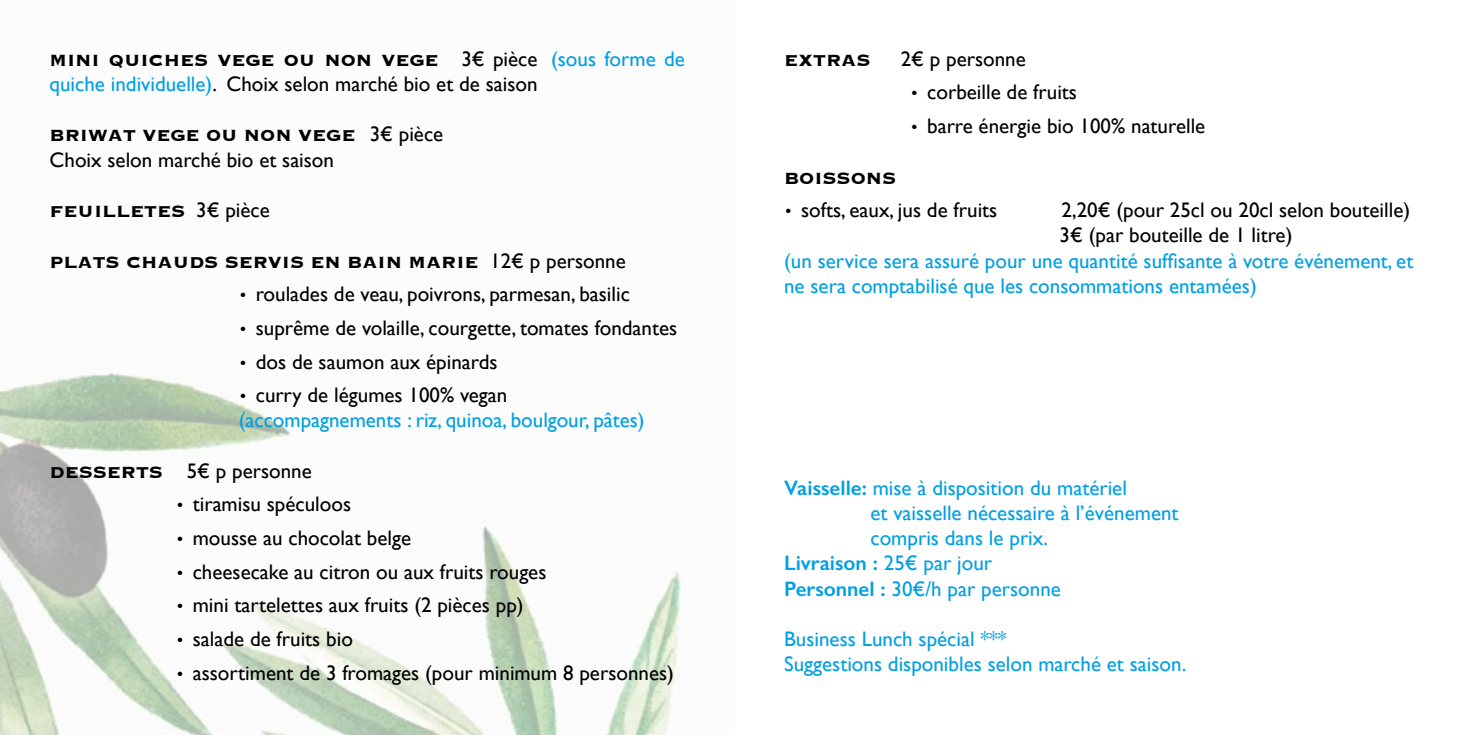
<style>
.page{position:relative;width:1469px;height:735px;background:#fff}
.page>*{position:absolute;margin:0;border:0;box-sizing:border-box;transform-origin:0 0}
.t1{font:21px/33.6px "Gill Sans";color:#000}
.t2{font:21px/25.2px "Gill Sans";color:#009fe3}
.t3{font:700 21px "Copperplate";color:#000}
.t4{font:600 21px "Gill Sans";color:#009fe3}
.s1{font-family:"Gill Sans";font-weight:400}
.s2{font-family:"Gill Sans";font-weight:400;color:#009fe3}
.s3{color:#009fe3}
.s4{font-family:"Copperplate";font-weight:700;font-size:28px}
.s5{font-family:"Copperplate";font-weight:700}
.s6{font-weight:600}
.s7{font-weight:400}
</style>
<div class="page">
<img style="left:0;top:373px;width:681px;height:361px">
<p class="t3" style="left:50px;top:46px;width:636px">MINI QUICHES VEGE OU NON VEGE <span class="s1">3€ pièce</span> <span class="s2">(sous forme de</span></p>
<p class="t1" style="left:50px;top:67px;width:489px"><span class="s3">quiche individuelle)</span>. Choix selon marché bio et de saison</p>
<p class="t3" style="left:50px;top:122px;width:395px">BRIWAT VEGE OU NON VEGE <span class="s1">3€ pièce</span></p>
<p class="t1" style="left:50px;top:142px;width:286px">Choix selon marché bio et saison</p>
<p class="t3" style="left:50px;top:197px;width:222px">FEUILLETES <span class="s1">3€ pièce</span></p>
<p class="t3" style="left:50px;top:248px;width:578px">PLATS CHAUDS SERVIS EN BAIN MARIE <span class="s1">12€ p personne</span></p>
<p class="t1" style="left:239px;top:277px;width:440px"><span class="s4">·</span> roulades de veau, poivrons, parmesan, basilic<br><span class="s4">·</span> suprême de volaille, courgette, tomates fondantes <span class="s4">·</span> dos de saumon aux épinards<br><span class="s4">·</span> curry de légumes 100% vegan</p>
<p class="t2" style="left:239px;top:407px;width:407px">(accompagnements : riz, quinoa, boulgour, pâtes)</p>
<p class="t1" style="left:176px;top:453px;width:500px;text-indent:-126px"><span class="s5">DESSERTS</span> 5€ p personne<br><span class="s4">·</span> tiramisu spéculoos<br><span class="s4">·</span> mousse au chocolat belge<br><span class="s4">·</span> cheesecake au citron ou aux fruits rouges<br><span class="s4">·</span> mini tartelettes aux fruits (2 pièces pp)<br><span class="s4">·</span> salade de fruits bio<br><span class="s4">·</span> assortiment de 3 fromages (pour minimum 8 personnes)</p>
<p class="t3" style="left:784px;top:46px;width:88px">EXTRAS</p>
<p class="t1" style="left:910px;top:42px;width:297px;text-indent:-9px">2€ p personne<br><span class="s4">·</span> corbeille de fruits<br><span class="s4">·</span> barre énergie bio 100% naturelle</p>
<p class="t3" style="left:784px;top:164px;width:114px">BOISSONS</p>
<p class="t1" style="left:784px;top:193px;width:215px"><span class="s4">·</span> softs, eaux, jus de fruits</p>
<p class="t1" style="left:1059px;top:197px;width:352px;line-height:25.2px">2,20€ (pour 25cl ou 20cl selon bouteille)<br>3€ (par bouteille de 1 litre)</p>
<p class="t2" style="left:784px;top:247px;width:630px">(un service sera assuré pour une quantité suffisante à votre événement, et ne sera comptabilisé que les consommations entamées)</p>
<p class="t2" style="left:784px;top:474px;width:344px"><span class="s6">Vaisselle:</span> mise à disposition du matériel</p>
<p class="t2" style="left:870px;top:499px;width:309px">et vaisselle nécessaire à l’événement</p>
<p class="t2" style="left:870px;top:525px;width:179px">compris dans le prix.</p>
<p class="t4" style="left:784px;top:550px;width:209px">Livraison : <span class="s7">25€ par jour</span></p>
<p class="t2" style="left:784px;top:575px;width:278px"><span class="s6">Personnel :</span> 30€/h par personne</p>
<p class="t2" style="left:784px;top:625px;width:403px">Business Lunch spécial ***<br>Suggestions disponibles selon marché et saison.</p>
</div>
